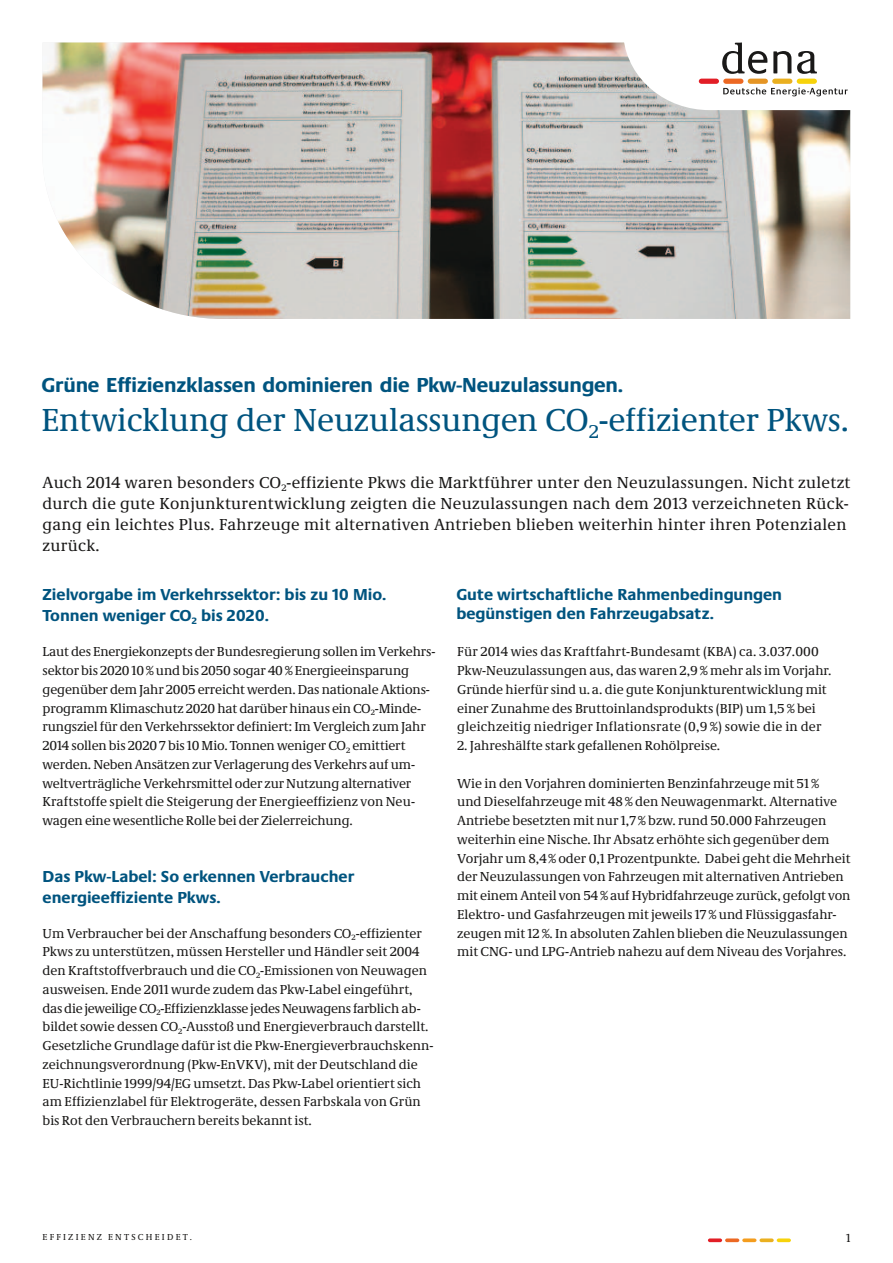
<style>
.page{position:relative;width:893px;height:1263px;background:#fff}
.page>*{position:absolute;margin:0;border:0;box-sizing:border-box;transform-origin:0 0}
.t1{font:33px "Neue Demos";letter-spacing:-.005em;color:#00547f}
.t2{font:700 21px "Neue Praxis";letter-spacing:-.01em;color:#00547f}
.t3{font:16.5px/21px "Neue Demos";letter-spacing:.02em;color:#1a1918}
.t4{font:700 16.5px/21px "Neue Praxis";color:#00547f}
.t5{font:13.5px/18.8px "Neue Demos";color:#1a1918}
.t6{font:12px "Neue Demos";color:#1a1918}
.t7{font:9px "Neue Demos";color:#1a1918}
</style>
<div class="page">
<svg style="left:725px;top:1238px;width:14px;height:4px"></svg>
<svg style="left:708px;top:1238px;width:14px;height:4px"></svg>
<svg style="left:777px;top:1238px;width:14px;height:4px"></svg>
<svg style="left:759px;top:1238px;width:15px;height:4px"></svg>
<svg style="left:742px;top:1238px;width:14px;height:4px"></svg>
<img style="left:43px;top:43px;width:807px;height:276px">
<svg style="left:623px;top:42px;width:227px;height:68px"></svg>
<h2 class="t2" style="left:41px;top:372px;width:583px">Grüne Effizienzklassen dominieren die Pkw-Neuzulassungen.</h2>
<h1 class="t1" style="left:41px;top:400px;width:809px">Entwicklung der Neuzulassungen CO<sub>2</sub>-effizienter Pkws.</h1>
<p class="t3" style="left:43px;top:472px;width:809px">Auch 2014 waren besonders CO<sub>2</sub>-effiziente Pkws die Marktführer unter den Neuzulassungen. Nicht zuletzt durch die gute Konjunkturentwicklung zeigten die Neuzulassungen nach dem 2013 verzeichneten Rück&shy;gang ein leichtes Plus. Fahrzeuge mit alternativen Antrieben blieben weiterhin hinter ihren Potenzialen zurück.</p>
<p class="t4" style="left:43px;top:584px;width:345px">Zielvorgabe im Verkehrssektor: bis zu 10 Mio.<br>Tonnen weniger CO<sub>2</sub> bis 2020.</p>
<p class="t5" style="left:43px;top:642px;width:393px">Laut des Energiekonzepts der Bundesregierung sollen im Verkehrs&shy;sektor bis 2020 10 % und bis 2050 sogar 40 % Energieeinsparung gegenüber dem Jahr 2005 erreicht werden. Das nationale Aktions&shy;programm Klimaschutz 2020 hat darüber hinaus ein CO<sub>2</sub>-Minde&shy;rungsziel für den Verkehrssektor definiert: Im Vergleich zum Jahr 2014 sollen bis 2020 7 bis 10 Mio. Tonnen weniger CO<sub>2</sub> emittiert werden. Neben Ansätzen zur Verlagerung des Verkehrs auf um&shy;weltverträgliche Verkehrsmittel oder zur Nutzung alternativer Kraftstoffe spielt die Steigerung der Energieeffizienz von Neu&shy;wagen eine wesentliche Rolle bei der Zielerreichung.</p>
<p class="t4" style="left:43px;top:865px;width:313px">Das Pkw-Label: So erkennen Verbraucher energieeffiziente Pkws.</p>
<p class="t5" style="left:43px;top:923px;width:392px">Um Verbraucher bei der Anschaffung besonders CO<sub>2</sub>-effizienter Pkws zu unterstützen, müssen Hersteller und Händler seit 2004 den Kraftstoffverbrauch und die CO<sub>2</sub>-Emissionen von Neuwagen ausweisen. Ende 2011 wurde zudem das Pkw-Label eingeführt, das die jeweilige CO<sub>2</sub>-Effizienzklasse jedes Neuwagens farblich ab&shy;bildet sowie dessen CO<sub>2</sub>-Ausstoß und Energieverbrauch darstellt.<br>Gesetzliche Grundlage dafür ist die Pkw-Energieverbrauchskenn&shy;zeichnungsverordnung (Pkw-EnVKV), mit der Deutschland die EU-Richtlinie 1999/94/EG umsetzt. Das Pkw-Label orientiert sich am Effizienzlabel für Elektrogeräte, dessen Farbskala von Grün bis Rot den Verbrauchern bereits bekannt ist.</p>
<p class="t4" style="left:456px;top:585px;width:327px;line-height:18.8px">Gute wirtschaftliche Rahmenbedingungen begünstigen den Fahrzeugabsatz.</p>
<p class="t5" style="left:457px;top:642px;width:376px">Für 2014 wies das Kraftfahrt-Bundesamt (KBA) ca. 3.037.000<br>Pkw-Neuzulassungen aus, das waren 2,9 % mehr als im Vorjahr.<br>Gründe hierfür sind u.a. die gute Konjunkturentwicklung mit einer Zunahme des Bruttoinlandsprodukts (BIP) um 1,5 % bei gleichzeitig niedriger Inflationsrate (0,9 %) sowie die in der</p>
<p class="t5" style="left:457px;top:736px;width:265px">2. Jahreshälfte stark gefallenen Rohölpreise.</p>
<p class="t5" style="left:457px;top:773px;width:395px">Wie in den Vorjahren dominierten Benzinfahrzeuge mit 51 %<br>und Dieselfahrzeuge mit 48 % den Neuwagenmarkt. Alternative Antriebe besetzten mit nur 1,7 % bzw. rund 50.000 Fahrzeugen weiterhin eine Nische. Ihr Absatz erhöhte sich gegenüber dem Vorjahr um 8,4% oder 0,1 Prozentpunkte. Dabei geht die Mehrheit der Neuzulassungen von Fahrzeugen mit alternativen Antrieben mit einem Anteil von 54 % auf Hybridfahrzeuge zurück, gefolgt von Elektro- und Gasfahrzeugen mit jeweils 17 % und Flüssiggasfahr&shy;zeugen mit 12 %. In absoluten Zahlen blieben die Neuzulassungen mit CNG- und LPG-Antrieb nahezu auf dem Niveau des Vorjahres.</p>
<p class="t7" style="left:43px;top:1231px;width:151px">Eff izien z en tsc heidet.</p>
<p class="t6" style="left:846px;top:1230px;width:6px">1</p>
</div>
